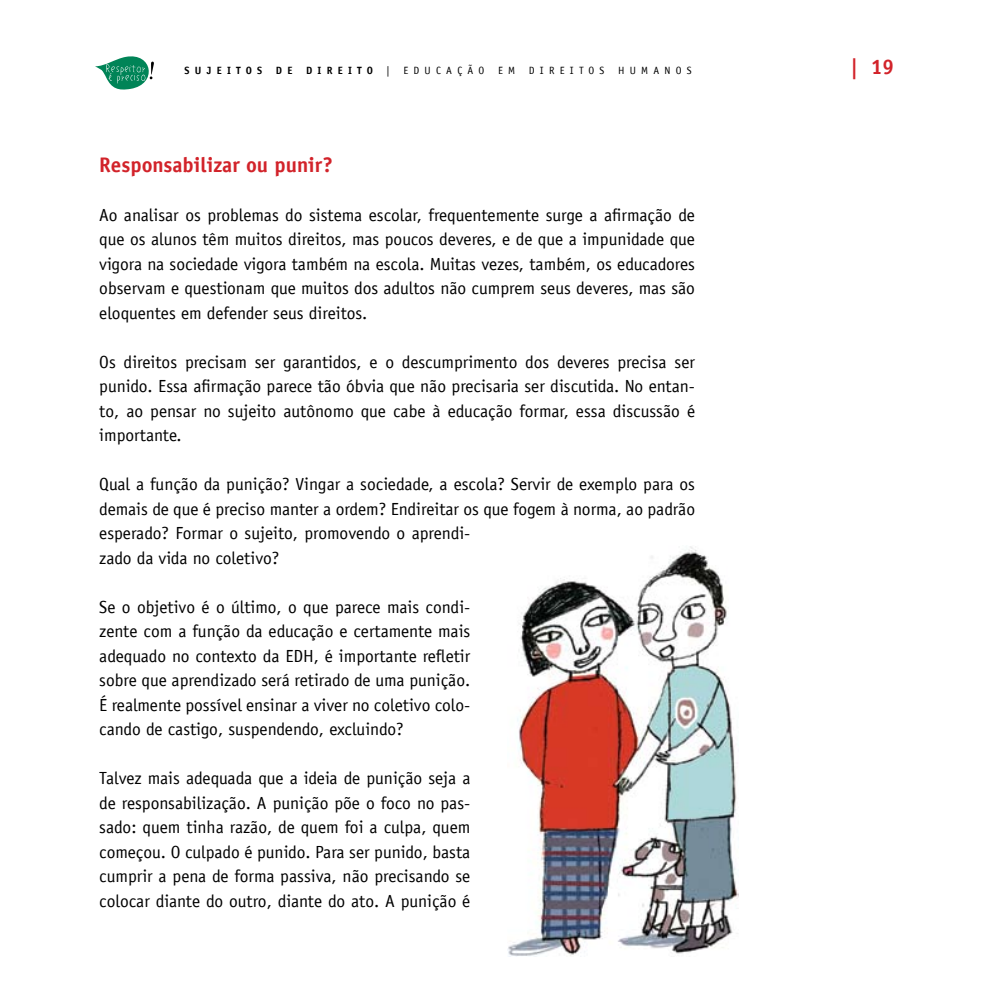
<style>
.page{position:relative;width:993px;height:993px;background:#fff}
.page>*{position:absolute;margin:0;border:0;box-sizing:border-box;transform-origin:0 0}
.t1{font:700 21px "Officina Sans LT";color:#d2232a}
.t2{font:17.5px/24.5px "Officina Sans LT";color:#000;text-align:justify}
.t3{font:10.5px "Officina Sans LT";letter-spacing:.5em;color:#000}
.t4{font:700 10.5px "Officina Sans LT";letter-spacing:.5em;color:#000}
</style>
<div class="page">
<svg style="left:95px;top:56px;width:59px;height:34px"></svg>
<img style="left:507px;top:546px;width:231px;height:409px">
<p class="t4" style="left:184px;top:63px;width:79px">SUJEITOS</p>
<p class="t4" style="left:276px;top:63px;width:18px">D E</p>
<p class="t4" style="left:306px;top:63px;width:68px">DIREITO</p>
<p class="t3" style="left:386px;top:64px;width:5px">|</p>
<p class="t3" style="left:403px;top:64px;width:82px">EDUCAÇÃO</p>
<p class="t3" style="left:498px;top:64px;width:19px">E M</p>
<p class="t3" style="left:528px;top:64px;width:77px">DIREITOS</p>
<p class="t3" style="left:618px;top:64px;width:75px">HUMANOS</p>
<p class="t1" style="left:849px;top:53px;width:46px">| 19</p>
<p class="t1" style="left:99px;top:151px;width:235px">Responsabilizar ou punir?</p>
<p class="t2" style="left:99px;top:202px;width:597px">Ao analisar os problemas do sistema escolar, frequentemente surge a afirmação de que os alunos têm muitos direitos, mas poucos deveres, e de que a impunidade que vigora na sociedade vigora também na escola. Muitas vezes, também, os educadores observam e questionam que muitos dos adultos não cumprem seus deveres, mas são eloquentes em defender seus direitos.</p>
<p class="t2" style="left:99px;top:349px;width:597px">Os direitos precisam ser garantidos, e o descumprimento dos deveres precisa ser punido. Essa afirmação parece tão óbvia que não precisaria ser discutida. No entan&shy;to, ao pensar no sujeito autônomo que cabe à educação formar, essa discussão é importante.</p>
<p class="t2" style="left:99px;top:472px;width:597px;text-align:left">Qual a função da punição? Vingar a sociedade, a escola? Servir de exemplo para os demais de que é preciso manter a ordem? Endireitar os que fogem à norma, ao padrão esperado? Formar o sujeito, promovendo o aprendi-<br>zado da vida no coletivo?</p>
<p class="t2" style="left:99px;top:594px;width:372px">Se o objetivo é o último, o que parece mais condi&shy;zente com a função da educação e certamente mais adequado no contexto da EDH, é importante refletir sobre que aprendizado será retirado de uma punição.<br>É realmente possível ensinar a viver no coletivo colo&shy;cando de castigo, suspendendo, excluindo?</p>
<p class="t2" style="left:99px;top:765px;width:372px">Talvez mais adequada que a ideia de punição seja a de responsabilização. A punição põe o foco no pas&shy;sado: quem tinha razão, de quem foi a culpa, quem começou. O culpado é punido. Para ser punido, basta cumprir a pena de forma passiva, não precisando se colocar diante do outro, diante do ato. A punição é</p>
</div>
